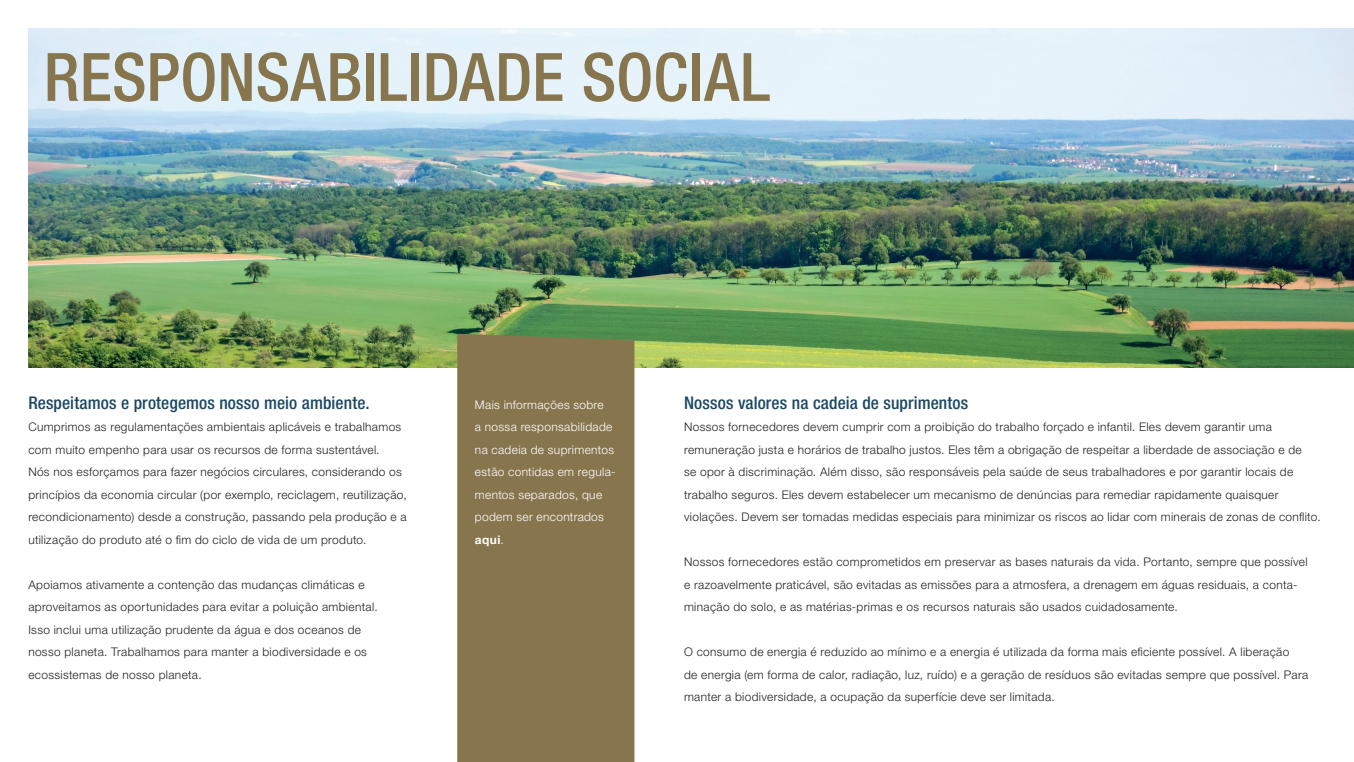
<style>
.page{position:relative;width:1354px;height:762px;background:#fff}
.page>*{position:absolute;margin:0;border:0;box-sizing:border-box;transform-origin:0 0}
.t1{font:500 condensed 66.75px "Helvetica Neue LT Pro";letter-spacing:.005em;color:#87754e}
.t2{font:500 condensed 17.5px "Helvetica Neue LT Pro";letter-spacing:.005em;color:#1c4862}
.t3{font:300 11.88px/22.5px "Helvetica Neue LT Pro";letter-spacing:.03em;color:#231f20}
.t4{font:300 11.88px/22.5px "Helvetica Neue LT Pro";letter-spacing:.03em;color:#fff}
.s1{font-weight:700}
</style>
<div class="page">
<img style="left:28px;top:28px;width:1326px;height:339px">
<div style="left:457px;top:333px;width:177px;height:428px;background:#87754e"></div>
<h1 class="t1" style="left:44px;top:37px;width:728px">RESPONSABILIDADE SOCIAL</h1>
<h2 class="t2" style="left:28px;top:392px;width:343px">Respeitamos e protegemos nosso meio ambiente.</h2>
<p class="t3" style="left:28px;top:415px;width:380px">Cumprimos as regulamentações ambientais aplicáveis e trabalhamos com muito empenho para usar os recursos de forma sustentável.<br>Nós nos esforçamos para fazer negócios circulares, considerando os princípios da economia circular (por exemplo, reciclagem, reutilização, recondicionamento) desde a construção, passando pela produção e a utilização do produto até o fim do ciclo de vida de um produto.</p>
<p class="t3" style="left:28px;top:573px;width:351px">Apoiamos ativamente a contenção das mudanças climáticas e aproveitamos as oportunidades para evitar a poluição ambiental.<br>Isso inclui uma utilização prudente da água e dos oceanos de nosso planeta. Trabalhamos para manter a biodiversidade e os ecossistemas de nosso planeta.</p>
<p class="t4" style="left:475px;top:393px;width:142px">Mais informações sobre<br>a nossa responsabilidade na cadeia de suprimentos estão contidas em regula&shy;mentos separados, que podem ser encontrados <span class="s1">aqui</span>.</p>
<h2 class="t2" style="left:684px;top:392px;width:286px">Nossos valores na cadeia de suprimentos</h2>
<p class="t3" style="left:684px;top:415px;width:638px">Nossos fornecedores devem cumprir com a proibição do trabalho forçado e infantil. Eles devem garantir uma remuneração justa e horários de trabalho justos. Eles têm a obrigação de respeitar a liberdade de associação e de<br>se opor à discriminação. Além disso, são responsáveis pela saúde de seus trabalhadores e por garantir locais de trabalho seguros. Eles devem estabelecer um mecanismo de denúncias para remediar rapidamente quaisquer violações. Devem ser tomadas medidas especiais para minimizar os riscos ao lidar com minerais de zonas de conflito.</p>
<p class="t3" style="left:684px;top:550px;width:625px">Nossos fornecedores estão comprometidos em preservar as bases naturais da vida. Portanto, sempre que possível e razoavelmente praticável, são evitadas as emissões para a atmosfera, a drenagem em águas residuais, a conta&shy;minação do solo, e as matérias-primas e os recursos naturais são usados cuidadosamente.</p>
<p class="t3" style="left:684px;top:640px;width:625px">O consumo de energia é reduzido ao mínimo e a energia é utilizada da forma mais eficiente possível. A liberação<br>de energia (em forma de calor, radiação, luz, ruído) e a geração de resíduos são evitadas sempre que possível. Para manter a biodiversidade, a ocupação da superfície deve ser limitada.</p>
</div>
